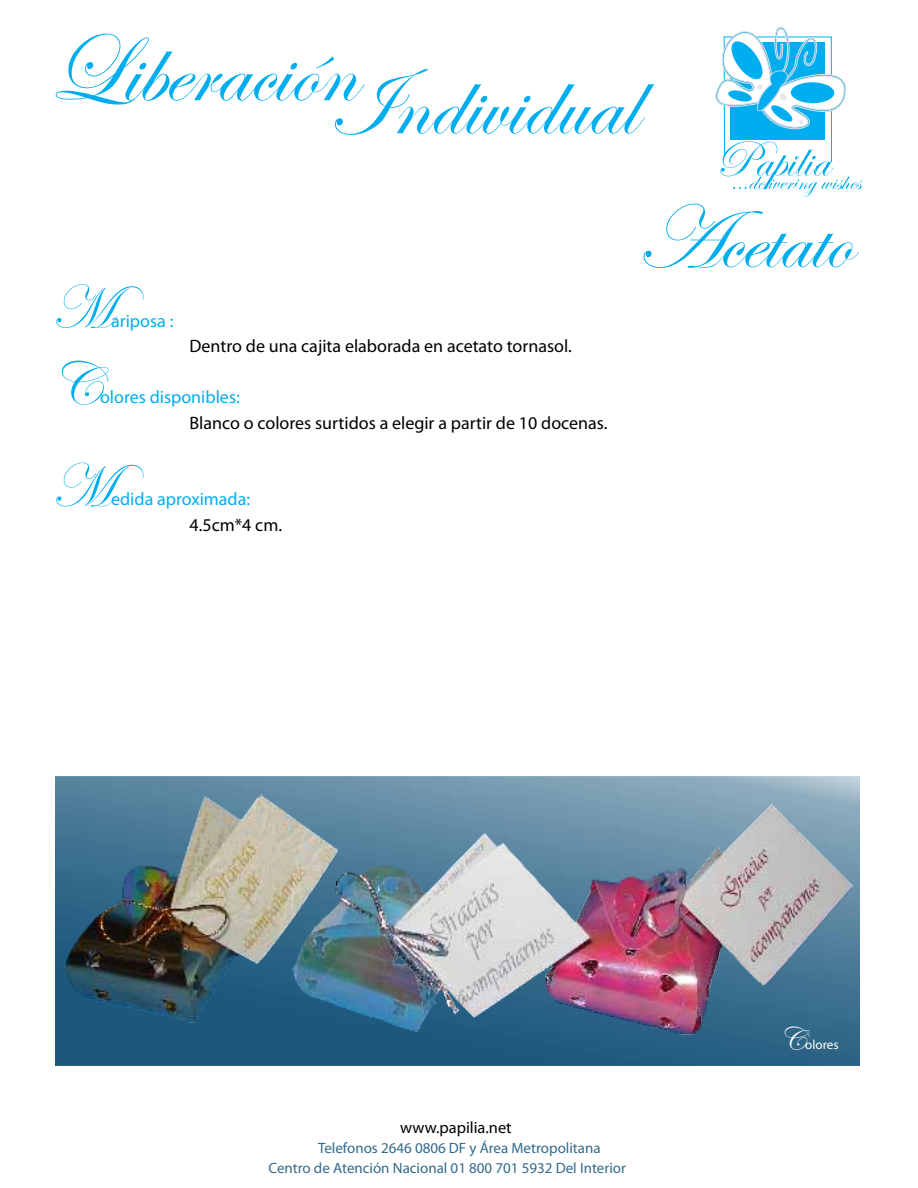
<style>
.page{position:relative;width:918px;height:1188px;background:#fff}
.page>*{position:absolute;margin:0;border:0;box-sizing:border-box;transform-origin:0 0}
.t1{font:97.95px "Edwardian Script ITC";color:#00aeef}
.t2{font:91.2px "Edwardian Script ITC";color:#00aeef}
.t3{font:61.5px "Edwardian Script ITC";color:#00aeef}
.t4{font:32.85px "Edwardian Script ITC";color:#fff}
.t5{font:18px "Myriad Pro";color:#000}
.t6{font:18px "Myriad Pro";color:#00aeef}
.t7{font:16.35px "Myriad Pro";color:#000}
.t8{font:15px/20.1px "Myriad Pro";color:#346a8b}
.t9{font:13.05px "Myriad Pro";color:#fff}
</style>
<div class="page">
<svg style="left:715px;top:27px;width:147px;height:170px"></svg>
<img style="left:55px;top:777px;width:805px;height:288px">
<img style="left:55px;top:792px;width:799px;height:248px">
<h1 class="t1" style="left:47px;top:33px;width:590px">LiberaciónIndividual</h1>
<h3 class="t3" style="left:51px;top:274px;width:94px">M</h3>
<p class="t6" style="left:111px;top:310px;width:64px">ariposa :</p>
<p class="t5" style="left:190px;top:335px;width:384px">Dentro de una cajita elaborada en acetato tornasol.</p>
<h3 class="t3" style="left:51px;top:351px;width:51px">C</h3>
<p class="t6" style="left:100px;top:386px;width:141px">olores disponibles:</p>
<p class="t5" style="left:190px;top:412px;width:420px">Blanco o colores surtidos a elegir a partir de 10 docenas.</p>
<h3 class="t3" style="left:51px;top:453px;width:94px">M</h3>
<p class="t6" style="left:111px;top:488px;width:141px">edida aproximada:</p>
<p class="t5" style="left:190px;top:514px;width:94px">4.5cm*4 cm.</p>
<h2 class="t2" style="left:636px;top:189px;width:217px">Acetato</h2>
<p class="t7" style="left:400px;top:1117px;width:113px">www.papilia.net</p>
<p class="t8" style="left:268px;top:1137px;width:359px;text-indent:50px">Telefonos 2646 0806 DF y Área Metropolitana<br>Centro de Atención Nacional 01 800 701 5932 Del Interior</p>
<h3 class="t4" style="left:779px;top:1021px;width:28px">C</h3>
<p class="t9" style="left:805px;top:1037px;width:35px">olores</p>
</div>
